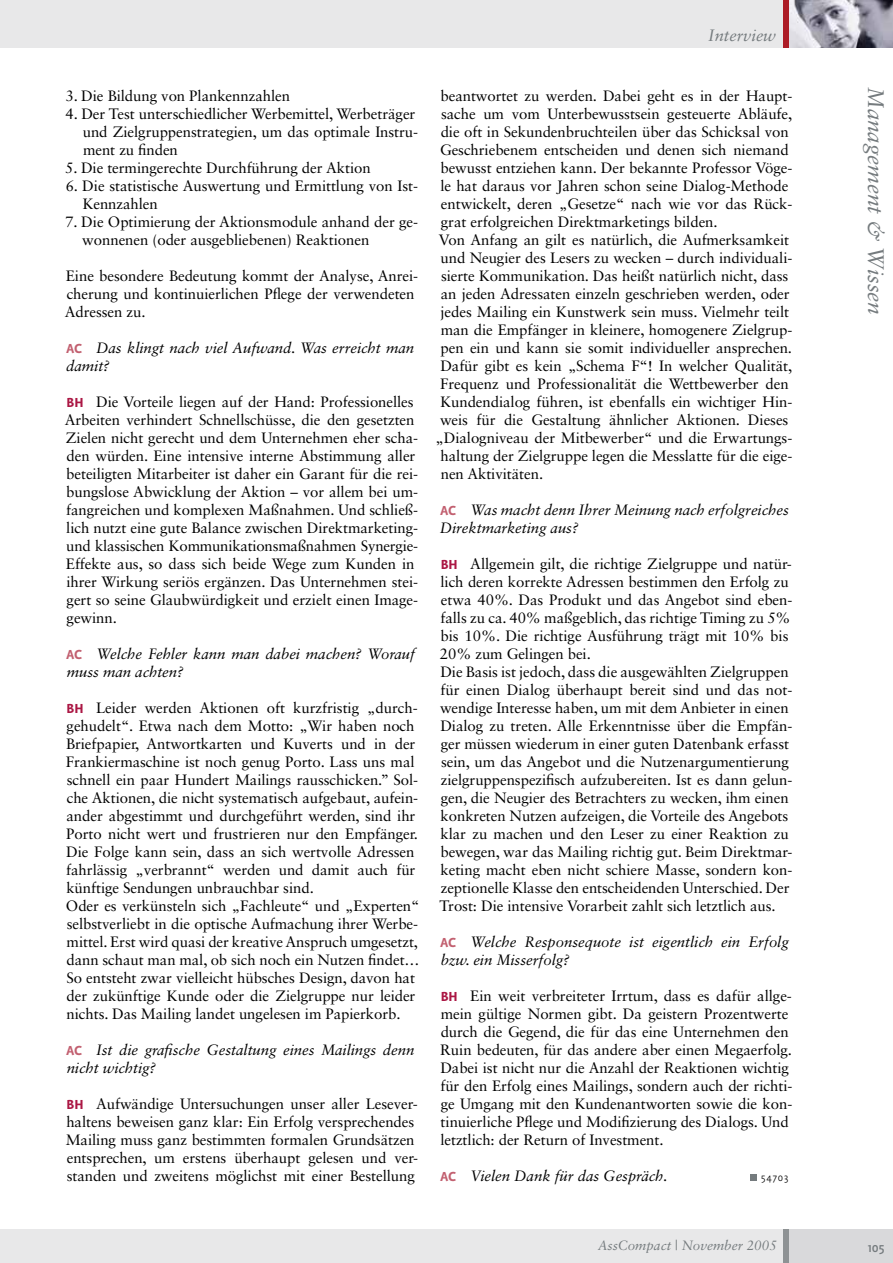
<style>
.page{position:relative;width:893px;height:1263px;background:#fff}
.page>*{position:absolute;margin:0;border:0;box-sizing:border-box;transform-origin:0 0}
.t1{font:italic 22.5px "Sabon LT Std";color:#757b7e}
.t2{font:italic 16.5px "Sabon LT Std";color:#757b7e}
.t3{font:15px/18px "Sabon LT Std";letter-spacing:-.005em;color:#000}
.t4{font:italic 15px/18px "Sabon LT Std";letter-spacing:-.005em;color:#000}
.t5{font:italic 13.5px "Sabon LT Std";color:#757b7e}
.t6{font:500 13.5px "Profile";color:#757b7e}
.t7{font:300 10.5px "Profile";letter-spacing:.09em;color:#000}
.s1{font-family:"Profile";font-weight:700;font-style:normal;color:#c26070}
.s2{font-family:"Profile";font-weight:700;color:#ab1744}
</style>
<div class="page">
<hr style="left:0;top:1230px;width:2px;height:33px;background:#e8e8e9">
<hr style="left:0;top:0;width:2px;height:48px;background:#e8e8e9">
<div style="left:2px;top:1230px;width:891px;height:33px;background:#e8e8e9"></div>
<div style="left:2px;top:0;width:891px;height:48px;background:#e8e8e9"></div>
<div style="left:786px;top:1230px;width:107px;height:33px;background:#d9d9db"></div>
<div style="left:784px;top:1230px;width:5px;height:33px;background:#8e9294"></div>
<img style="left:789px;top:0;width:104px;height:48px">
<div style="left:784px;top:0;width:5px;height:48px;background:#ac1c26"></div>
<div style="left:750px;top:1174px;width:7px;height:7px;background:#757b7e"></div>
<p class="t2" style="left:708px;top:25px;width:69px">Interview</p>
<p class="t3" style="left:65px;top:86px;width:226px">3. Die Bildung von Plankennzahlen</p>
<p class="t3" style="left:83px;top:104px;width:337px;text-indent:-17px">4. Der Test unterschiedlicher Werbemittel, Werbeträger und Zielgruppenstrategien, um das optimale Instru&shy;ment zu finden</p>
<p class="t3" style="left:65px;top:158px;width:307px">5. Die termingerechte Durchführung der Aktion</p>
<p class="t3" style="left:83px;top:176px;width:337px;text-indent:-17px">6. Die statistische Auswertung und Ermittlung von Ist-<br>Kennzahlen</p>
<p class="t3" style="left:82px;top:212px;width:337px;text-indent:-17px">7. Die Optimierung der Aktionsmodule anhand der ge&shy;wonnenen (oder ausgebliebenen) Reaktionen</p>
<p class="t3" style="left:65px;top:266px;width:355px">Eine besondere Bedeutung kommt der Analyse, Anrei&shy;cherung und kontinuierlichen Pflege der verwendeten<br>Adressen zu.</p>
<p class="t4" style="left:66px;top:338px;width:350px"><span class="s1">AC</span> Das klingt nach viel Aufwand. Was erreicht man damit?</p>
<p class="t3" style="left:65px;top:392px;width:355px"><span class="s2">BH</span> Die Vorteile liegen auf der Hand: Professionelles Arbeiten verhindert Schnellschüsse, die den gesetzten Zielen nicht gerecht und dem Unternehmen eher scha&shy;den würden. Eine intensive interne Abstimmung aller beteiligten Mitarbeiter ist daher ein Garant für die rei&shy;bungslose Abwicklung der Aktion – vor allem bei um&shy;fangreichen und komplexen Maßnahmen. Und schließ&shy;lich nutzt eine gute Balance zwischen Direktmarketing&shy;und klassischen Kommunikationsmaßnahmen Synergie-Effekte aus, so dass sich beide Wege zum Kunden in ihrer Wirkung seriös ergänzen. Das Unternehmen stei&shy;gert so seine Glaubwürdigkeit und erzielt einen Image&shy;gewinn.</p>
<p class="t4" style="left:66px;top:644px;width:351px"><span class="s1">AC</span> Welche Fehler kann man dabei machen? Worauf muss man achten?</p>
<p class="t3" style="left:66px;top:698px;width:355px"><span class="s2">BH</span> Leider werden Aktionen oft kurzfristig „durch&shy;gehudelt“. Etwa nach dem Motto: „Wir haben noch Briefpapier, Antwortkarten und Kuverts und in der Frankiermaschine ist noch genug Porto. Lass uns mal schnell ein paar Hundert Mailings rausschicken.” Sol&shy;che Aktionen, die nicht systematisch aufgebaut, aufein&shy;ander abgestimmt und durchgeführt werden, sind ihr Porto nicht wert und frustrieren nur den Empfänger.<br>Die Folge kann sein, dass an sich wertvolle Adressen fahrlässig „verbrannt“ werden und damit auch für künftige Sendungen unbrauchbar sind.<br>Oder es verkünsteln sich „Fachleute“ und „Experten“ selbstverliebt in die optische Aufmachung ihrer Werbe&shy;mittel. Erst wird quasi der kreative Anspruch umgesetzt, dann schaut man mal, ob sich noch ein Nutzen findet… So entsteht zwar vielleicht hübsches Design, davon hat der zukünftige Kunde oder die Zielgruppe nur leider nichts. Das Mailing landet ungelesen im Papierkorb.</p>
<p class="t4" style="left:66px;top:1040px;width:350px"><span class="s1">AC</span> Ist die grafische Gestaltung eines Mailings denn nicht wichtig?</p>
<p class="t3" style="left:66px;top:1094px;width:354px"><span class="s2">BH</span> Aufwändige Untersuchungen unser aller Lesever&shy;haltens beweisen ganz klar: Ein Erfolg versprechendes Mailing muss ganz bestimmten formalen Grundsätzen entsprechen, um erstens überhaupt gelesen und ver&shy;standen und zweitens möglichst mit einer Bestellung</p>
<p class="t3" style="left:440px;top:86px;width:353px">beantwortet zu werden. Dabei geht es in der Haupt-</p>
<p class="t3" style="left:441px;top:104px;width:353px">sache um vom Unterbewusstsein gesteuerte Abläufe,</p>
<p class="t3" style="left:441px;top:122px;width:350px">die oft in Sekundenbruchteilen über das Schicksal von</p>
<p class="t3" style="left:440px;top:140px;width:350px">Geschriebenem entscheiden und denen sich niemand</p>
<p class="t3" style="left:440px;top:158px;width:353px">bewusst entziehen kann. Der bekannte Professor Vöge-</p>
<p class="t3" style="left:440px;top:176px;width:349px">le hat daraus vor Jahren schon seine Dialog-Methode</p>
<p class="t3" style="left:441px;top:194px;width:353px">entwickelt, deren „Gesetze“ nach wie vor das Rück-</p>
<p class="t3" style="left:441px;top:212px;width:278px">grat erfolgreichen Direktmarketings bilden.</p>
<p class="t3" style="left:439px;top:230px;width:352px">Von Anfang an gilt es natürlich, die Aufmerksamkeit</p>
<p class="t3" style="left:440px;top:248px;width:353px">und Neugier des Lesers zu wecken – durch individuali-</p>
<p class="t3" style="left:441px;top:266px;width:349px">sierte Kommunikation. Das heißt natürlich nicht, dass</p>
<p class="t3" style="left:441px;top:284px;width:350px">an jeden Adressaten einzeln geschrieben werden, oder</p>
<p class="t3" style="left:441px;top:302px;width:350px">jedes Mailing ein Kunstwerk sein muss. Vielmehr teilt</p>
<p class="t3" style="left:441px;top:320px;width:353px">man die Empfänger in kleinere, homogenere Zielgrup-</p>
<p class="t3" style="left:440px;top:338px;width:353px">pen ein und kann sie somit individueller ansprechen.</p>
<p class="t3" style="left:440px;top:356px;width:353px">Dafür gibt es kein „Schema F“! In welcher Qualität,</p>
<p class="t3" style="left:440px;top:374px;width:350px">Frequenz und Professionalität die Wettbewerber den</p>
<p class="t3" style="left:440px;top:392px;width:354px">Kundendialog führen, ist ebenfalls ein wichtiger Hin-</p>
<p class="t3" style="left:440px;top:410px;width:350px">weis für die Gestaltung ähnlicher Aktionen. Dieses</p>
<p class="t3" style="left:436px;top:428px;width:358px">„Dialogniveau der Mitbewerber“ und die Erwartungs-</p>
<p class="t3" style="left:441px;top:446px;width:353px">haltung der Zielgruppe legen die Messlatte für die eige-</p>
<p class="t3" style="left:441px;top:464px;width:104px">nen Aktivitäten.</p>
<p class="t4" style="left:440px;top:500px;width:351px"><span class="s1">AC</span> Was macht denn Ihrer Meinung nach erfolgreiches<br>Direktmarketing aus?</p>
<p class="t3" style="left:439px;top:554px;width:355px"><span class="s2">BH</span> Allgemein gilt, die richtige Zielgruppe und natür&shy;lich deren korrekte Adressen bestimmen den Erfolg zu etwa 40%. Das Produkt und das Angebot sind eben&shy;falls zu ca. 40% maßgeblich, das richtige Timing zu 5% bis 10%. Die richtige Ausführung trägt mit 10% bis 20% zum Gelingen bei.<br>Die Basis ist jedoch, dass die ausgewählten Zielgruppen für einen Dialog überhaupt bereit sind und das not&shy;wendige Interesse haben, um mit dem Anbieter in einen Dialog zu treten. Alle Erkenntnisse über die Empfän&shy;ger müssen wiederum in einer guten Datenbank erfasst sein, um das Angebot und die Nutzenargumentierung zielgruppenspezifisch aufzubereiten. Ist es dann gelun&shy;gen, die Neugier des Betrachters zu wecken, ihm einen konkreten Nutzen aufzeigen, die Vorteile des Angebots klar zu machen und den Leser zu einer Reaktion zu bewegen, war das Mailing richtig gut. Beim Direktmar&shy;keting macht eben nicht schiere Masse, sondern kon&shy;zeptionelle Klasse den entscheidenden Unterschied. Der Trost: Die intensive Vorarbeit zahlt sich letztlich aus.</p>
<p class="t4" style="left:440px;top:932px;width:350px"><span class="s1">AC</span> Welche Responsequote ist eigentlich ein Erfolg bzw. ein Misserfolg?</p>
<p class="t3" style="left:440px;top:986px;width:354px"><span class="s2">BH</span> Ein weit verbreiteter Irrtum, dass es dafür allge&shy;mein gültige Normen gibt. Da geistern Prozentwerte durch die Gegend, die für das eine Unternehmen den Ruin bedeuten, für das andere aber einen Megaerfolg.<br>Dabei ist nicht nur die Anzahl der Reaktionen wichtig für den Erfolg eines Mailings, sondern auch der richti&shy;ge Umgang mit den Kundenantworten sowie die kon&shy;tinuierliche Pflege und Modifizierung des Dialogs. Und letztlich: der Return of Investment.</p>
<p class="t4" style="left:440px;top:1166px;width:229px"><span class="s1">AC</span> Vielen Dank für das Gespräch.</p>
<p class="t7" style="left:761px;top:1172px;width:29px">54703</p>
<p class="t5" style="left:598px;top:1237px;width:181px">AssCompact | November 2005</p>
<h1 class="t1" style="left:889px;top:87px;width:229px;rotate:90deg">Management &amp; Wissen</h1>
<p class="t6" style="left:868px;top:1240px;width:18px">105</p>
</div>
